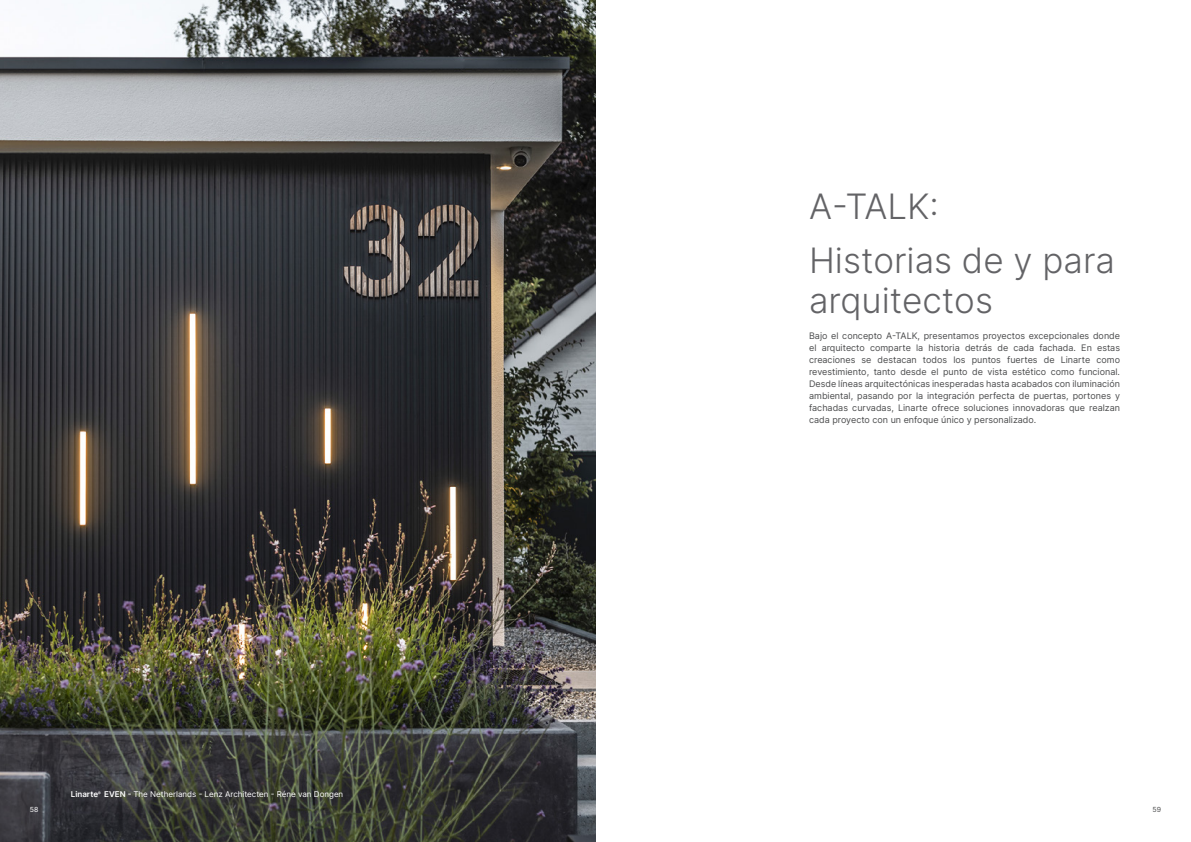
<style>
.page{position:relative;width:1191px;height:842px;background:#fff}
.page>*{position:absolute;margin:0;border:0;box-sizing:border-box;transform-origin:0 0}
.H2_Titel_Black{font:300 35px/40px "Inter";color:#636366}
._10_tekst_links_Black{font:9px/12px "Inter";color:#4b4c4d;text-align:justify}
.t1{font:8px "Inter";color:#fff}
.t2{font:7px "Inter";color:#fff}
.t3{font:7px "Inter";color:#4b4c4d}
.s1{font-weight:600}
</style>
<div class="page">
<img style="left:0;top:0;width:595px;height:842px">
<p class="t1" style="left:71px;top:788px;width:274px"><span class="s1">Linarte</span><sup>®</sup> <span class="s1">EVEN -</span> The Netherlands - Lenz Architecten - Réne van Dongen</p>
<p class="H2_Titel_Black" style="left:809px;top:185px;width:131px">A-TALK:</p>
<p class="H2_Titel_Black" style="left:809px;top:239px;width:307px">Historias de y para arquitectos</p>
<p class="_10_tekst_links_Black" style="left:809px;top:329px;width:312px">Bajo el concepto A-TALK, presentamos proyectos excepcionales donde el arquitecto comparte la historia detrás de cada fachada. En estas creaciones se destacan todos los puntos fuertes de Linarte como revestimiento, tanto desde el punto de vista estético como funcional.<br>Desde líneas arquitectónicas inesperadas hasta acabados con iluminación ambiental, pasando por la integración perfecta de puertas, portones y fachadas curvadas, Linarte ofrece soluciones innovadoras que realzan cada proyecto con un enfoque único y personalizado.</p>
<p class="t2" style="left:30px;top:804px;width:10px">58</p>
<p class="t3" style="left:1152px;top:804px;width:10px">59</p>
</div>
